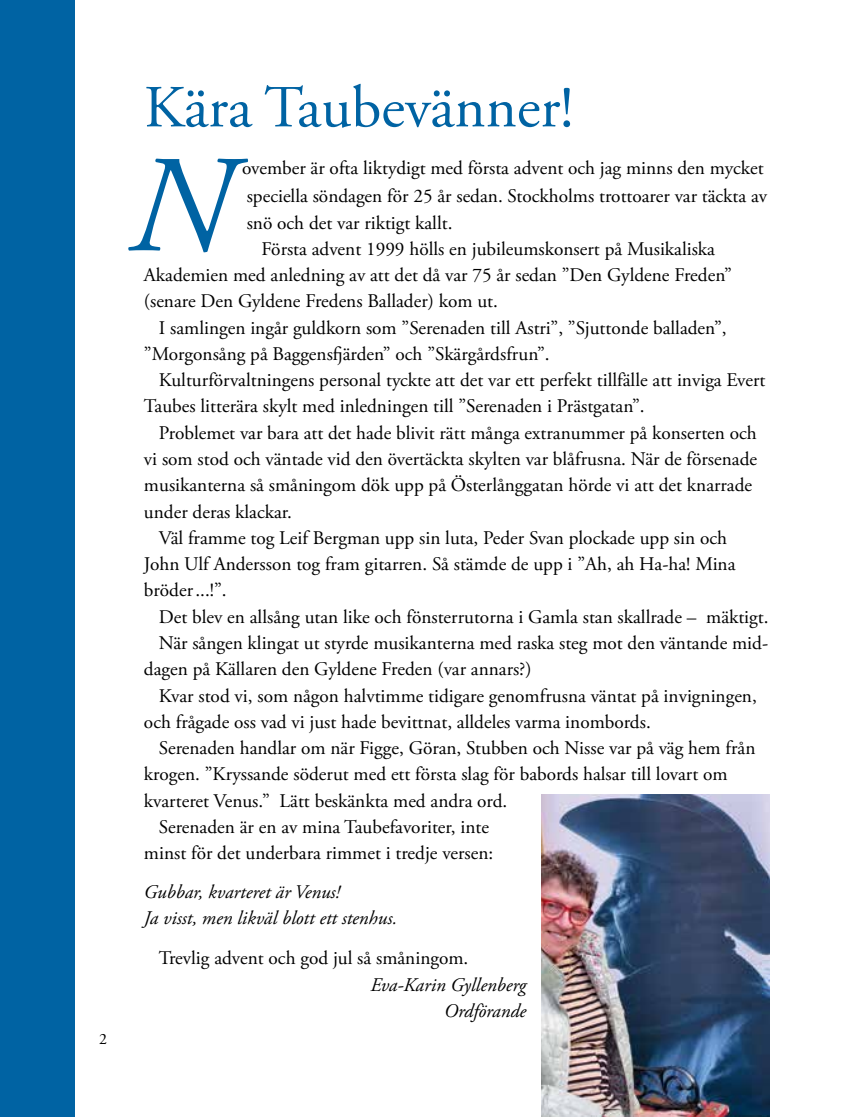
<style>
.page{position:relative;width:844px;height:1117px;background:#fff}
.page>*{position:absolute;margin:0;border:0;box-sizing:border-box;transform-origin:0 0}
.t1{font:italic 138.08px "Adobe Garamond Pro";color:#0063a3}
.t2{font:59.5px "Adobe Garamond Pro";color:#0063a3}
.t3{font:19.25px/28px "Adobe Garamond Pro";color:#000}
.t4{font:19.25px "Adobe Garamond Pro";letter-spacing:-.02em;color:#000}
.t5{font:italic 19.25px/26.2px "Adobe Garamond Pro";color:#000}
.t6{font:15.75px "Adobe Garamond Pro";color:#000}
</style>
<div class="page">
<div style="left:0;top:0;width:74px;height:1116px;background:#0063a3"></div>
<img style="left:541px;top:794px;width:228px;height:322px">
<p class="t6" style="left:99px;top:1029px;width:9px">2</p>
<h2 class="t2" style="left:144px;top:72px;width:430px">Kära Taubevänner!</h2>
<p class="t3" style="left:242px;top:155px;width:526px">ovember är ofta liktydigt med första advent och jag minns den mycket speciella söndagen för 25 år sedan. Stockholms trottoarer var täckta av</p>
<p class="t3" style="left:247px;top:209px;width:207px">snö och det var riktigt kallt.</p>
<p class="t4" style="left:261px;top:237px;width:455px">Första advent 1999 hölls en jubileumskonsert på Musikaliska</p>
<p class="t3" style="left:144px;top:261px;width:589px">Akademien med anledning av att det då var 75 år sedan ”Den Gyldene Freden”</p>
<p class="t3" style="left:144px;top:288px;width:355px">(senare Den Gyldene Fredens Ballader) kom ut.</p>
<p class="t3" style="left:159px;top:314px;width:569px">I samlingen ingår guldkorn som ”Serenaden till Astri”, ”Sjuttonde balladen”,</p>
<p class="t3" style="left:144px;top:340px;width:407px">”Morgonsång på Baggensfjärden” och ”Skärgårdsfrun”.</p>
<p class="t3" style="left:159px;top:366px;width:608px">Kulturförvaltningens personal tyckte att det var ett perfekt tillfälle att inviga Evert</p>
<p class="t3" style="left:144px;top:393px;width:502px">Taubes litterära skylt med inledningen till ”Serenaden i Prästgatan”.</p>
<p class="t3" style="left:159px;top:419px;width:599px">Problemet var bara att det hade blivit rätt många extranummer på konserten och</p>
<p class="t3" style="left:144px;top:445px;width:614px">vi som stod och väntade vid den övertäckta skylten var blåfrusna. När de försenade</p>
<p class="t3" style="left:144px;top:471px;width:609px">musikanterna så småningom dök upp på Österlånggatan hörde vi att det knarrade</p>
<p class="t3" style="left:144px;top:498px;width:149px">under deras klackar.</p>
<p class="t3" style="left:159px;top:524px;width:569px">Väl framme tog Leif Bergman upp sin luta, Peder Svan plockade upp sin och</p>
<p class="t3" style="left:144px;top:550px;width:593px">John Ulf Andersson tog fram gitarren. Så stämde de upp i ”Ah, ah Ha-ha! Mina</p>
<p class="t3" style="left:144px;top:577px;width:84px">bröder...!”.</p>
<p class="t3" style="left:159px;top:603px;width:611px">Det blev en allsång utan like och fönsterrutorna i Gamla stan skallrade – mäktigt.</p>
<p class="t4" style="left:159px;top:631px;width:610px">När sången klingat ut styrde musikanterna med raska steg mot den väntande mid-</p>
<p class="t3" style="left:144px;top:655px;width:389px">dagen på Källaren den Gyldene Freden (var annars?)</p>
<p class="t3" style="left:159px;top:682px;width:599px">Kvar stod vi, som någon halvtimme tidigare genomfrusna väntat på invigningen,</p>
<p class="t3" style="left:144px;top:708px;width:508px">och frågade oss vad vi just hade bevittnat, alldeles varma inombords.</p>
<p class="t3" style="left:159px;top:734px;width:598px">Serenaden handlar om när Figge, Göran, Stubben och Nisse var på väg hem från</p>
<p class="t3" style="left:144px;top:760px;width:585px">krogen. ”Kryssande söderut med ett första slag för babords halsar till lovart om</p>
<p class="t4" style="left:144px;top:788px;width:365px">kvarteret Venus.” Lätt beskänkta med andra ord.</p>
<p class="t3" style="left:159px;top:813px;width:331px">Serenaden är en av mina Taubefavoriter, inte</p>
<p class="t3" style="left:144px;top:839px;width:351px">minst för det underbara rimmet i tredje versen:</p>
<p class="t5" style="left:144px;top:878px;width:255px">Gubbar, kvarteret är Venus!<br>Ja visst, men likväl blott ett stenhus.</p>
<p class="t3" style="left:159px;top:944px;width:311px">Trevlig advent och god jul så småningom.</p>
<p class="t5" style="left:370px;top:971px;width:157px;text-align:right">Eva-Karin Gyllenberg<br>Ordförande</p>
<h1 class="t1" style="left:128px;top:123px;width:104px">N</h1>
</div>
